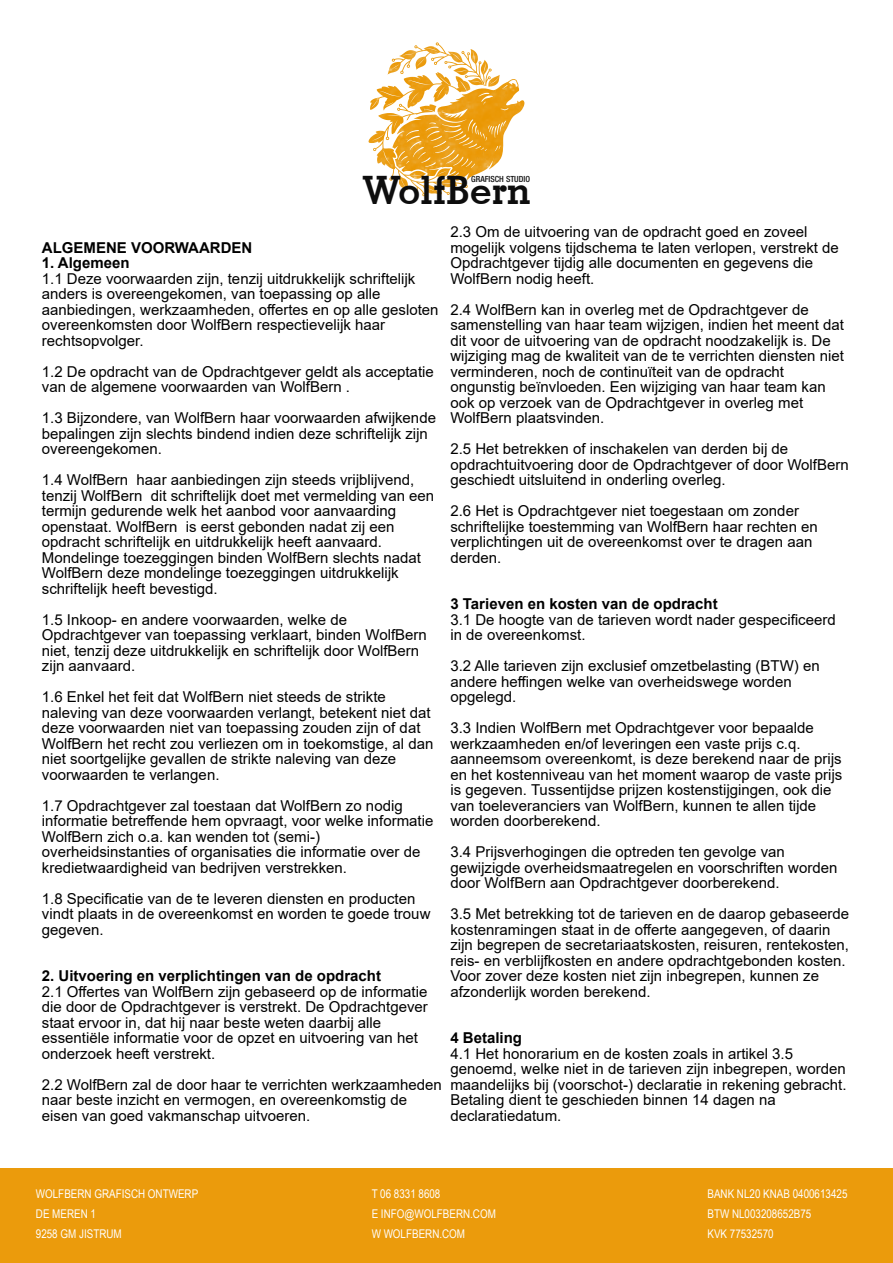
<style>
.page{position:relative;width:893px;height:1263px;background:#fff}
.page>*{position:absolute;margin:0;border:0;box-sizing:border-box;transform-origin:0 0}
.t1{font:700 39.15px "Memphis";color:#0d0d0d}
.t2{font:15px/15.5px "Arial";color:#000}
.t3{font:700 15px "Arial";color:#000}
.t4{font:12px/20px "Arial Narrow";color:#fff}
.t5{font:500 condensed 8.4px "Helvetica Neue LT Std";color:#0d0d0d}
</style>
<div class="page">
<svg style="left:368px;top:42px;width:157px;height:154px"></svg>
<img style="left:383px;top:148px;width:85px;height:47px">
<div style="left:0;top:1169px;width:893px;height:94px;background:#eb9b0c"></div>
<h1 class="t1" style="left:362px;top:176px;width:170px">WolfBern</h1>
<p class="t5" style="left:471px;top:176px;width:60px">GRAFISCH STUDIO</p>
<p class="t3" style="left:42px;top:242px;width:212px">ALGEMENE VOORWAARDEN</p>
<p class="t3" style="left:42px;top:258px;width:89px">1. Algemeen</p>
<p class="t2" style="left:42px;top:272px;width:398px">1.1 Deze voorwaarden zĳn, tenzĳ uitdrukkelĳk schriftelĳk anders is overeengekomen, van toepassing op alle aanbiedingen, werkzaamheden, offertes en op alle gesloten overeenkomsten door WolfBern respectievelĳk haar rechtsopvolger.</p>
<p class="t2" style="left:42px;top:365px;width:393px">1.2 De opdracht van de Opdrachtgever geldt als acceptatie van de algemene voorwaarden van WolfBern .</p>
<p class="t2" style="left:42px;top:412px;width:396px">1.3 Bĳzondere, van WolfBern haar voorwaarden afwĳkende bepalingen zĳn slechts bindend indien deze schriftelĳk zĳn overeengekomen.</p>
<p class="t2" style="left:42px;top:474px;width:394px">1.4 WolfBern haar aanbiedingen zĳn steeds vrĳblĳvend, tenzĳ WolfBern dit schriftelĳk doet met vermelding van een termĳn gedurende welk het aanbod voor aanvaarding openstaat. WolfBern is eerst gebonden nadat zĳ een opdracht schriftelĳk en uitdrukkelĳk heeft aanvaard.<br>Mondelinge toezeggingen binden WolfBern slechts nadat WolfBern deze mondelinge toezeggingen uitdrukkelĳk schriftelĳk heeft bevestigd.</p>
<p class="t2" style="left:42px;top:613px;width:386px">1.5 Inkoop- en andere voorwaarden, welke de Opdrachtgever van toepassing verklaart, binden WolfBern niet, tenzĳ deze uitdrukkelĳk en schriftelĳk door WolfBern zĳn aanvaard.</p>
<p class="t2" style="left:42px;top:691px;width:393px">1.6 Enkel het feit dat WolfBern niet steeds de strikte naleving van deze voorwaarden verlangt, betekent niet dat deze voorwaarden niet van toepassing zouden zĳn of dat WolfBern het recht zou verliezen om in toekomstige, al dan niet soortgelĳke gevallen de strikte naleving van deze voorwaarden te verlangen.</p>
<p class="t2" style="left:42px;top:799px;width:393px">1.7 Opdrachtgever zal toestaan dat WolfBern zo nodig informatie betreffende hem opvraagt, voor welke informatie WolfBern zich o.a. kan wenden tot (semi-) overheidsinstanties of organisaties die informatie over de kredietwaardigheid van bedrĳven verstrekken.</p>
<p class="t2" style="left:42px;top:892px;width:390px">1.8 Specificatie van de te leveren diensten en producten vindt plaats in de overeenkomst en worden te goede trouw gegeven.</p>
<p class="t3" style="left:42px;top:970px;width:341px">2. Uitvoering en verplichtingen van de opdracht</p>
<p class="t2" style="left:42px;top:985px;width:388px">2.1 Offertes van WolfBern zĳn gebaseerd op de informatie die door de Opdrachtgever is verstrekt. De Opdrachtgever staat ervoor in, dat hĳ naar beste weten daarbĳ alle essentiële informatie voor de opzet en uitvoering van het onderzoek heeft verstrekt.</p>
<p class="t2" style="left:42px;top:1078px;width:401px">2.2 WolfBern zal de door haar te verrichten werkzaamheden naar beste inzicht en vermogen, en overeenkomstig de eisen van goed vakmanschap uitvoeren.</p>
<p class="t2" style="left:450px;top:226px;width:390px">2.3 Om de uitvoering van de opdracht goed en zoveel mogelĳk volgens tĳdschema te laten verlopen, verstrekt de Opdrachtgever tĳdig alle documenten en gegevens die WolfBern nodig heeft.</p>
<p class="t2" style="left:450px;top:303px;width:395px">2.4 WolfBern kan in overleg met de Opdrachtgever de samenstelling van haar team wĳzigen, indien het meent dat dit voor de uitvoering van de opdracht noodzakelĳk is. De wĳziging mag de kwaliteit van de te verrichten diensten niet verminderen, noch de continuïteit van de opdracht ongunstig beïnvloeden. Een wĳziging van haar team kan ook op verzoek van de Opdrachtgever in overleg met WolfBern plaatsvinden.</p>
<p class="t2" style="left:450px;top:443px;width:400px">2.5 Het betrekken of inschakelen van derden bĳ de opdrachtuitvoering door de Opdrachtgever of door WolfBern geschiedt uitsluitend in onderling overleg.</p>
<p class="t2" style="left:450px;top:505px;width:369px">2.6 Het is Opdrachtgever niet toegestaan om zonder schriftelĳke toestemming van WolfBern haar rechten en verplichtingen uit de overeenkomst over te dragen aan derden.</p>
<p class="t3" style="left:450px;top:598px;width:269px">3 Tarieven en kosten van de opdracht</p>
<p class="t2" style="left:450px;top:613px;width:387px">3.1 De hoogte van de tarieven wordt nader gespecificeerd in de overeenkomst.</p>
<p class="t2" style="left:450px;top:660px;width:371px">3.2 Alle tarieven zĳn exclusief omzetbelasting (BTW) en andere heffingen welke van overheidswege worden opgelegd.</p>
<p class="t2" style="left:450px;top:722px;width:393px">3.3 Indien WolfBern met Opdrachtgever voor bepaalde werkzaamheden en/of leveringen een vaste prĳs c.q. aanneemsom overeenkomt, is deze berekend naar de prĳs en het kostenniveau van het moment waarop de vaste prĳs is gegeven. Tussentĳdse prĳzen kostenstĳgingen, ook die van toeleveranciers van WolfBern, kunnen te allen tĳde worden doorberekend.</p>
<p class="t2" style="left:450px;top:845px;width:388px">3.4 Prĳsverhogingen die optreden ten gevolge van gewĳzigde overheidsmaatregelen en voorschriften worden door WolfBern aan Opdrachtgever doorberekend.</p>
<p class="t2" style="left:450px;top:907px;width:400px">3.5 Met betrekking tot de tarieven en de daarop gebaseerde kostenramingen staat in de offerte aangegeven, of daarin zĳn begrepen de secretariaatskosten, reisuren, rentekosten, reis- en verblĳfkosten en andere opdrachtgebonden kosten.<br>Voor zover deze kosten niet zĳn inbegrepen, kunnen ze afzonderlĳk worden berekend.</p>
<p class="t3" style="left:450px;top:1032px;width:73px">4 Betaling</p>
<p class="t2" style="left:450px;top:1047px;width:398px">4.1 Het honorarium en de kosten zoals in artikel 3.5 genoemd, welke niet in de tarieven zĳn inbegrepen, worden maandelĳks bĳ (voorschot-) declaratie in rekening gebracht.<br>Betaling dient te geschieden binnen 14 dagen na declaratiedatum.</p>
<p class="t4" style="left:36px;top:1185px;width:164px">WOLFBERN GRAFISCH ONTWERP<br>DE MEREN 1<br>9258 GM JISTRUM</p>
<p class="t4" style="left:372px;top:1185px;width:126px">T 06 8331 8608<br>E INFO@WOLFBERN.COM<br>W WOLFBERN.COM</p>
<p class="t4" style="left:707px;top:1185px;width:142px">BANK NL20 KNAB 0400613425<br>BTW NL003208652B75<br>KVK 77532570</p>
</div>
